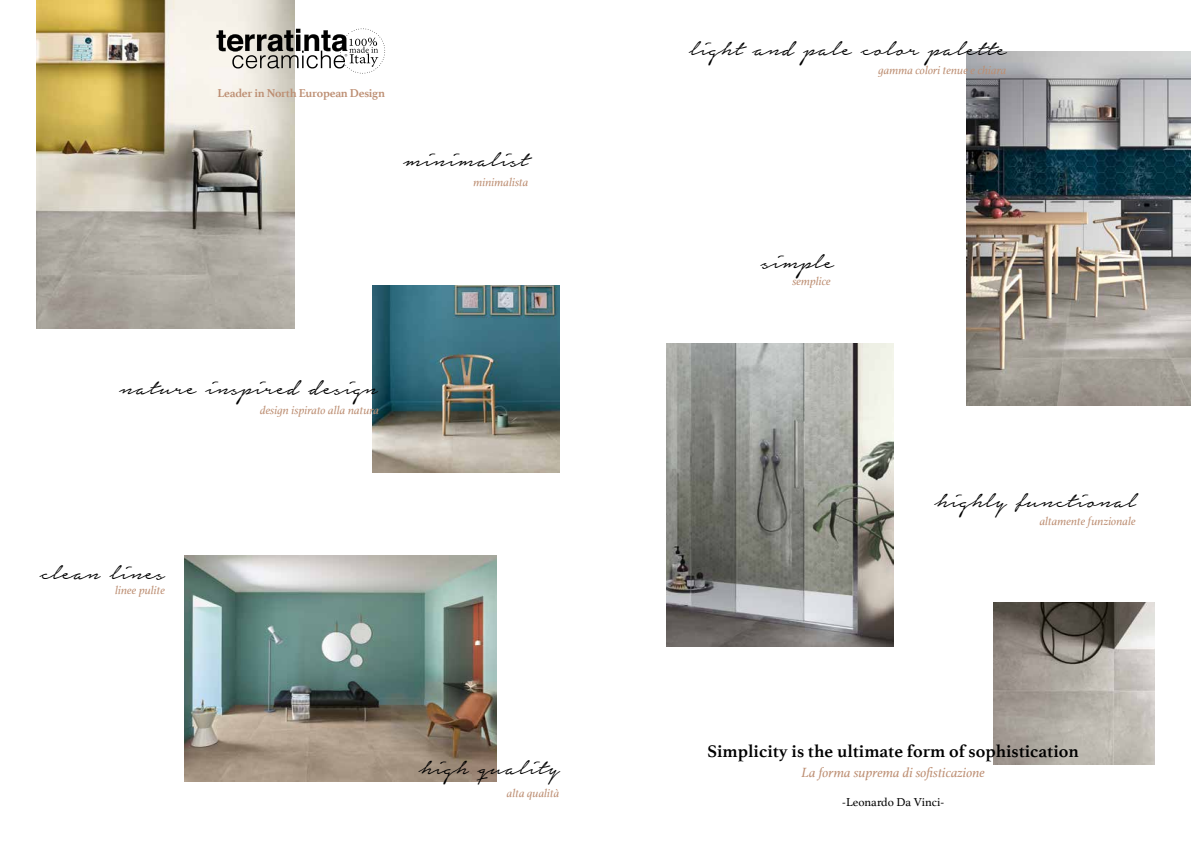
<style>
.page{position:relative;width:1191px;height:842px;background:#fff}
.page>*{position:absolute;margin:0;border:0;box-sizing:border-box;transform-origin:0 0}
.t1{font:32px "Notera";color:#000}
.t2{font:700 18px "Athelas";color:#000}
.t3{font:italic 14px "Athelas";color:#bc8d71}
.t4{font:italic 12px "Athelas";color:#bc8d71}
.t5{font:700 12px "Athelas";letter-spacing:-.02em;color:#bc8d71}
.t6{font:12px "Athelas";color:#000}
</style>
<div class="page">
<img style="left:666px;top:343px;width:227px;height:303px">
<img style="left:372px;top:285px;width:187px;height:188px">
<img style="left:36px;top:0;width:258px;height:329px">
<img style="left:967px;top:51px;width:224px;height:354px">
<img style="left:184px;top:555px;width:312px;height:227px">
<img style="left:993px;top:602px;width:162px;height:162px">
<svg style="left:216px;top:28px;width:169px;height:46px"></svg>
<p class="t5" style="left:218px;top:83px;width:169px">Leader in North European Design</p>
<h1 class="t1" style="left:403px;top:144px;width:126px">minimalist</h1>
<p class="t4" style="left:473px;top:173px;width:56px">minimalista</p>
<h1 class="t1" style="left:120px;top:371px;width:260px">nature inspired design</h1>
<p class="t4" style="left:260px;top:401px;width:120px">design ispirato alla natura</p>
<h1 class="t1" style="left:40px;top:556px;width:127px">clean lines</h1>
<p class="t4" style="left:115px;top:581px;width:51px">linee pulite</p>
<h1 class="t1" style="left:419px;top:752px;width:142px">high quality</h1>
<p class="t4" style="left:507px;top:784px;width:54px">alta qualità</p>
<h1 class="t1" style="left:689px;top:33px;width:319px">light and pale color palette</h1>
<p class="t4" style="left:878px;top:61px;width:130px">gamma colori tenue e chiara</p>
<h1 class="t1" style="left:761px;top:246px;width:74px">simple</h1>
<p class="t4" style="left:792px;top:272px;width:40px">semplice</p>
<h1 class="t1" style="left:934px;top:484px;width:203px">highly functional</h1>
<p class="t4" style="left:1039px;top:511px;width:98px">altamente funzionale</p>
<h2 class="t2" style="left:707px;top:737px;width:373px">Simplicity is the ultimate form of sophistication</h2>
<p class="t3" style="left:801px;top:762px;width:185px">La forma suprema di sofisticazione</p>
<p class="t6" style="left:842px;top:792px;width:103px">-Leonardo Da Vinci-</p>
</div>
